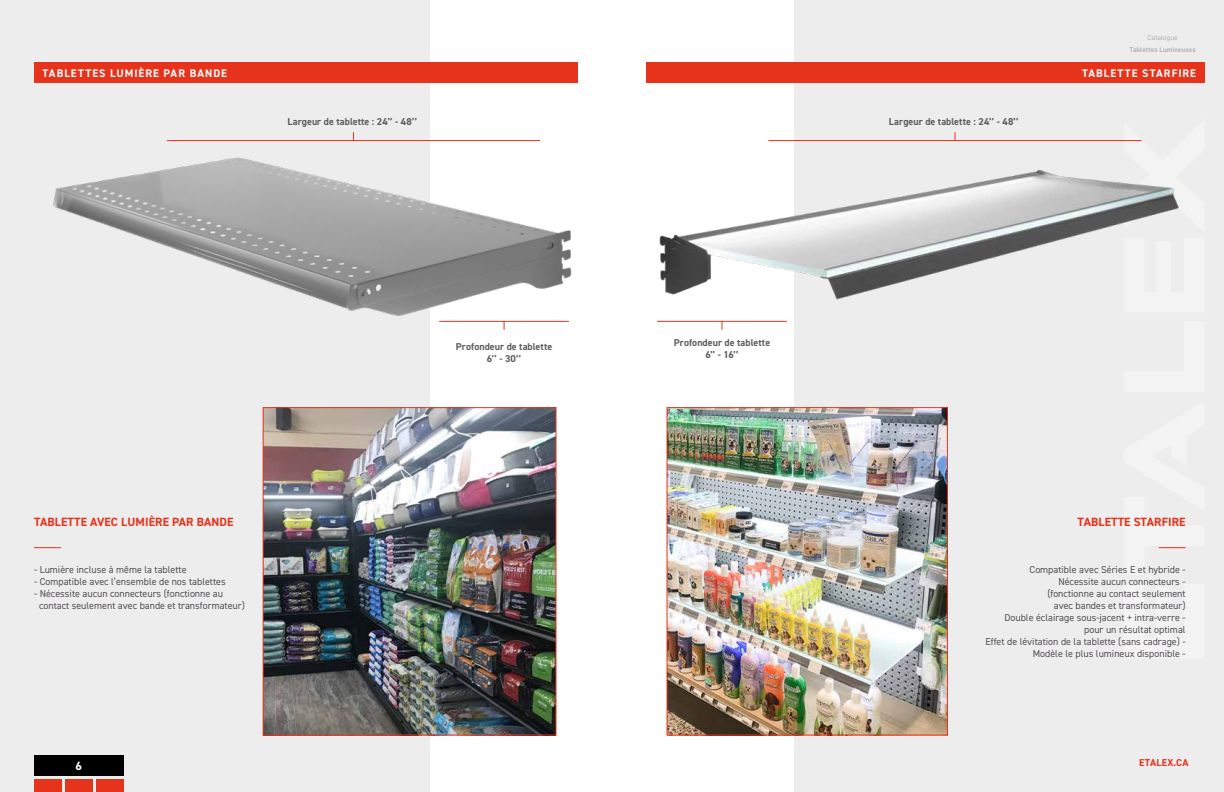
<style>
.page{position:relative;width:1224px;height:792px;background:#fff}
.page>*{position:absolute;margin:0;border:0;box-sizing:border-box;transform-origin:0 0}
.t1{font:700 12px "DIN2014";letter-spacing:.01em;color:#e6331c}
.t2{font:700 12px "DIN2014";color:#fff}
.t3{font:700 11px "DIN2014";letter-spacing:.095em;color:#fff}
.t4{font:10px/12px "DIN2014";color:#565157}
.t5{font:700 10px/12px "DIN2014";letter-spacing:.005em;color:#5e5d5e;text-align:center}
.t6{font:700 10px "DIN2014";letter-spacing:.03em;color:#e6331c}
.t7{font:700 7px "DIN2014";letter-spacing:.015em;color:#b3b2b2}
.t8{font:7px "DIN2014";letter-spacing:.015em;color:#b3b2b2}
</style>
<div class="page">
<div style="left:0;top:0;width:430px;height:792px;background:#ededed"></div>
<div style="left:794px;top:0;width:430px;height:792px;background:#ededed"></div>
<div style="left:34px;top:756px;width:89px;height:20px;background:#000"></div>
<div style="left:34px;top:780px;width:27px;height:12px;background:#e6331c"></div>
<div style="left:65px;top:780px;width:27px;height:12px;background:#e6331c"></div>
<div style="left:96px;top:780px;width:27px;height:12px;background:#e6331c"></div>
<img style="left:657px;top:137px;width:522px;height:193px">
<div style="left:34px;top:63px;width:544px;height:20px;background:#e6331c"></div>
<div style="left:646px;top:63px;width:559px;height:20px;background:#e6331c"></div>
<img style="left:53px;top:141px;width:519px;height:189px">
<img style="left:265px;top:409px;width:289px;height:325px">
<div style="left:263px;top:407px;width:293px;height:329px;border:1px solid #e6331c"></div>
<img style="left:669px;top:409px;width:277px;height:325px">
<div style="left:667px;top:407px;width:281px;height:329px;border:1px solid #e6331c"></div>
<hr style="left:167px;top:140px;width:373px;height:1px;background:#e6331c">
<hr style="left:768px;top:140px;width:373px;height:1px;background:#e6331c">
<hr style="left:439px;top:321px;width:130px;height:1px;background:#e6331c">
<svg style="left:34px;top:547px;width:27px;height:1px"></svg>
<hr style="left:657px;top:321px;width:130px;height:1px;background:#e6331c">
<p class="t8" style="left:1148px;top:33px;width:32px">Catalogue</p>
<p class="t7" style="left:1130px;top:45px;width:68px">Tablettes Lumineuses</p>
<p class="t3" style="left:43px;top:66px;width:186px">TABLETTES LUMIÈRE PAR BANDE</p>
<p class="t3" style="left:1082px;top:66px;width:115px">TABLETTE STARFIRE</p>
<p class="t5" style="left:287px;top:115px;width:131px">Largeur de tablette : 24’’ - 48’’</p>
<p class="t5" style="left:889px;top:115px;width:131px">Largeur de tablette : 24’’ - 48’’</p>
<p class="t1" style="left:34px;top:514px;width:201px">TABLETTE AVEC LUMIÈRE PAR BANDE</p>
<p class="t4" style="left:34px;top:564px;width:154px">- Lumière incluse à même la tablette</p>
<p class="t4" style="left:34px;top:576px;width:193px">- Compatible avec l’ensemble de nos tablettes</p>
<p class="t4" style="left:39px;top:588px;width:207px;text-indent:-5px">- Nécessite aucun connecteurs (fonctionne au contact seulement avec bande et transformateur)</p>
<p class="t5" style="left:456px;top:341px;width:98px">Profondeur de tablette<br>6’’ - 30’’</p>
<p class="t5" style="left:674px;top:336px;width:98px">Profondeur de tablette<br>6’’ - 16’’</p>
<p class="t1" style="left:1078px;top:514px;width:109px">TABLETTE STARFIRE</p>
<p class="t4" style="left:986px;top:564px;width:202px;text-align:right">Compatible avec Séries E et hybride -<br>Nécessite aucun connecteurs -<br>(fonctionne au contact seulement<br>avec bandes et transformateur)<br>Double éclairage sous-jacent + intra-verre - pour un résultat optimal<br>Effet de lévitation de la tablette (sans cadrage) - Modèle le plus lumineux disponible -</p>
<p class="t2" style="left:75px;top:758px;width:8px">6</p>
<p class="t6" style="left:1139px;top:756px;width:51px">ETALEX.CA</p>
</div>
